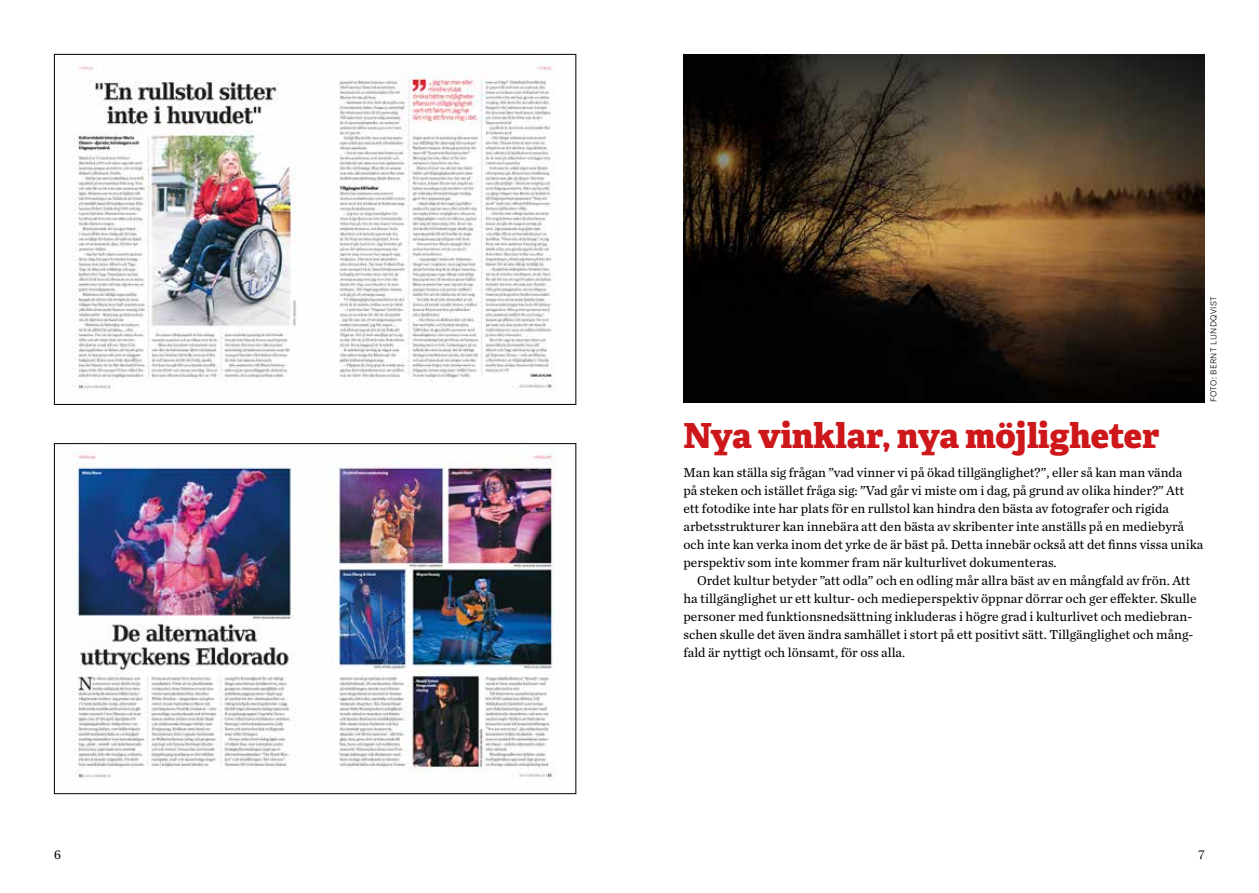
<style>
.page{position:relative;width:1259px;height:893px;background:#fff}
.page>*{position:absolute;margin:0;border:0;box-sizing:border-box;transform-origin:0 0}
.t1{font:800 34.5px "Adelle";color:#cd171a}
.t2{font:13.5px/18px "Chronicle Text G2";color:#000}
.t3{font:12.75px "Utopia";color:#000}
.t4{font:300 8.25px "Adelle Sans";letter-spacing:.05em;color:#000}
</style>
<div class="page">
<img style="left:683px;top:54px;width:522px;height:348px">
<img style="left:71px;top:452px;width:485px;height:328px">
<img style="left:71px;top:63px;width:483px;height:328px">
<p class="t4" style="left:1209px;top:402px;width:107px;rotate:-90deg">FOTO: BERNT LUNDQVIST</p>
<h1 class="t1" style="left:683px;top:413px;width:477px">Nya vinklar, nya möjligheter</h1>
<p class="t2" style="left:683px;top:462px;width:521px">Man kan ställa sig frågan ”vad vinner vi på ökad tillgänglighet?”, eller så kan man vända<br>på steken och istället fråga sig: ”Vad går vi miste om i dag, på grund av olika hinder?” Att ett fotodike inte har plats för en rullstol kan hindra den bästa av fotografer och rigida arbetsstrukturer kan innebära att den bästa av skribenter inte anställs på en mediebyrå och inte kan verka inom det yrke de är bäst på. Detta innebär också att det finns vissa unika perspektiv som inte kommer fram när kulturlivet dokumenteras.</p>
<p class="t2" style="left:683px;top:570px;width:514px;text-indent:14px">Ordet kultur betyder ”att odla” och en odling mår allra bäst av en mångfald av frön. Att ha tillgänglighet ur ett kultur- och medieperspektiv öppnar dörrar och ger effekter. Skulle personer med funktionsnedsättning inkluderas i högre grad i kulturlivet och mediebran&shy;schen skulle det även ändra samhället i stort på ett positivt sätt. Tillgänglighet och mång&shy;fald är nyttigt och lönsamt, för oss alla.</p>
<p class="t3" style="left:54px;top:848px;width:8px">6</p>
<p class="t3" style="left:1198px;top:848px;width:8px">7</p>
</div>
